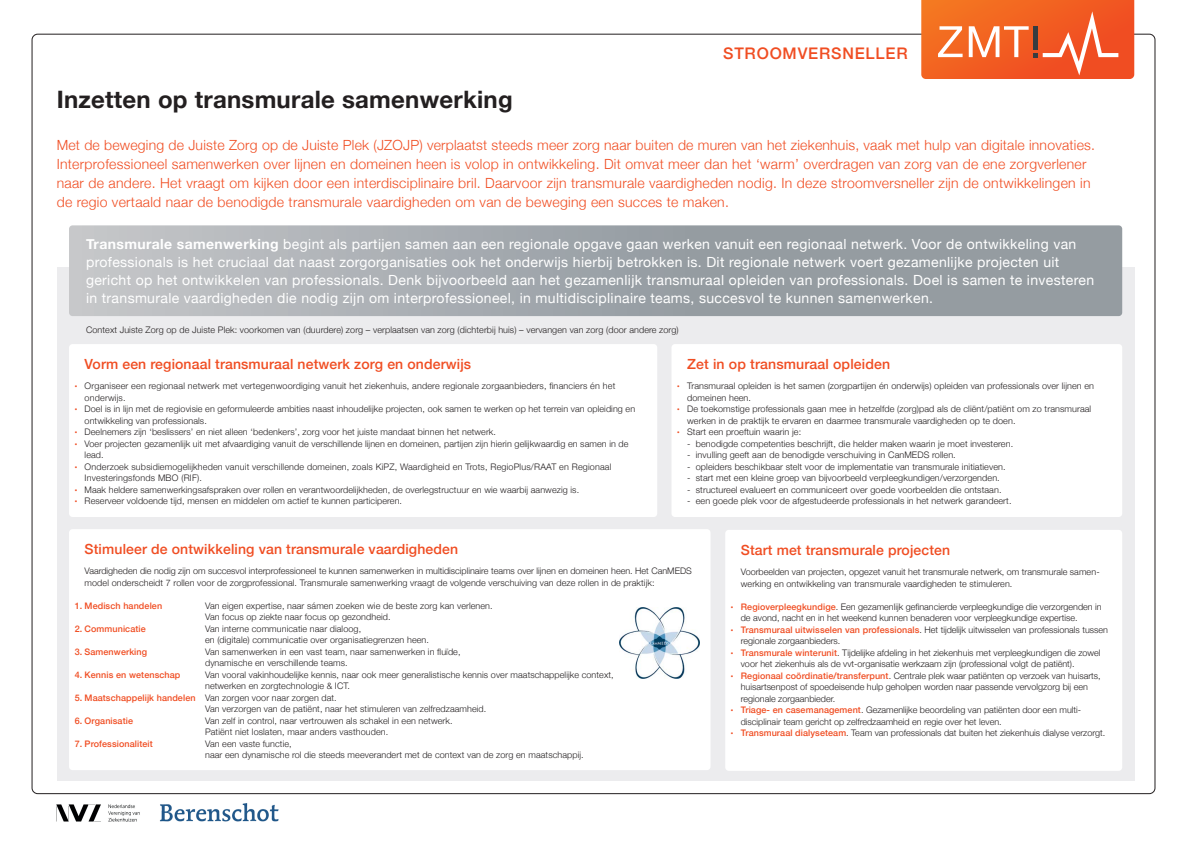
<style>
.page{position:relative;width:1191px;height:842px;background:#fff}
.page>*{position:absolute;margin:0;border:0;box-sizing:border-box;transform-origin:0 0}
.t1{font:700 24px "Helvetica Neue";letter-spacing:.01em;color:#231f20}
.t2{font:500 16px "Helvetica Neue";letter-spacing:.05em;color:#f04d22}
.t3{font:300 14px/19px "Helvetica Neue";letter-spacing:.02em;color:#f04d22}
.t4{font:14px/18px "Helvetica Neue";letter-spacing:.025em;color:#fff}
.t5{font:500 14px "Helvetica Neue";letter-spacing:.01em;color:#f04d22}
.t6{font:300 9px/11.5px "Helvetica Neue";letter-spacing:.01em;color:#231f20}
.t7{font:500 9px "Helvetica Neue";letter-spacing:.01em;color:#f04d22}
.s1{font-weight:700}
.s2{font-size:5px;color:#f04d22}
.s3{font-weight:500;color:#f04d22}
</style>
<div class="page">
<svg style="left:921px;top:0;width:213px;height:79px;background:#f16c37"></svg>
<img style="left:160px;top:803px;width:119px;height:19px">
<img style="left:56px;top:804px;width:84px;height:18px">
<div style="left:57px;top:267px;width:1077px;height:514px;background:#ececee"></div>
<div style="left:69px;top:344px;width:588px;height:173px;background:#fff;border-radius:4px"></div>
<svg style="left:69px;top:225px;width:1053px;height:91px;background:#a3a9ad"></svg>
<div style="left:671px;top:344px;width:451px;height:173px;background:#fff;border-radius:4px"></div>
<div style="left:69px;top:529px;width:641px;height:241px;background:#fff;border-radius:4px"></div>
<img style="left:619px;top:608px;width:80px;height:71px">
<div style="left:725px;top:530px;width:397px;height:241px;background:#fff;border-radius:4px"></div>
<p class="t1" style="left:57px;top:81px;width:457px">Inzetten op transmurale samenwerking</p>
<h2 class="t2" style="left:723px;top:40px;width:186px">STROOMVERSNELLER</h2>
<p class="t3" style="left:57px;top:134px;width:1039px">Met de beweging de Juiste Zorg op de Juiste Plek (JZOJP) verplaatst steeds meer zorg naar buiten de muren van het ziekenhuis, vaak met hulp van digitale innovaties.<br>Interprofessioneel samenwerken over lijnen en domeinen heen is volop in ontwikkeling. Dit omvat meer dan het ‘warm’ overdragen van zorg van de ene zorgverlener naar de andere. Het vraagt om kijken door een interdisciplinaire bril. Daarvoor zijn transmurale vaardigheden nodig. In deze stroomversneller zijn de ontwikkelingen in de regio vertaald naar de benodigde transmurale vaardigheden om van de beweging een succes te maken.</p>
<p class="t4" style="left:86px;top:235px;width:1009px"><span class="s1">Transmurale samenwerking</span> begint als partijen samen aan een regionale opgave gaan werken vanuit een regionaal netwerk. Voor de ontwikkeling van professionals is het cruciaal dat naast zorgorganisaties ook het onderwijs hierbij betrokken is. Dit regionale netwerk voert gezamenlijke projecten uit gericht op het ontwikkelen van professionals. Denk bijvoorbeeld aan het gezamenlijk transmuraal opleiden van professionals. Doel is samen te investeren in transmurale vaardigheden die nodig zijn om interprofessioneel, in multidisciplinaire teams, succesvol te kunnen samenwerken.</p>
<p class="t6" style="left:86px;top:323px;width:594px">Context Juiste Zorg op de Juiste Plek: voorkomen van (duurdere) zorg – verplaatsen van zorg (dichterbij huis) – vervangen van zorg (door andere zorg)</p>
<p class="t5" style="left:85px;top:352px;width:388px">Vorm een regionaal transmuraal netwerk zorg en onderwijs</p>
<p class="t6" style="left:85px;top:380px;width:532px;text-indent:-10px"><span class="s2">•</span> Organiseer een regionaal netwerk met vertegenwoordiging vanuit het ziekenhuis, andere regionale zorgaanbieders, financiers én het onderwijs.</p>
<p class="t6" style="left:85px;top:403px;width:552px;text-indent:-10px"><span class="s2">•</span> Doel is in lijn met de regiovisie en geformuleerde ambities naast inhoudelijke projecten, ook samen te werken op het terrein van opleiding en ontwikkeling van professionals.</p>
<p class="t6" style="left:75px;top:426px;width:423px"><span class="s2">•</span> Deelnemers zijn ‘beslissers’ en niet alleen ‘bedenkers’, zorg voor het juiste mandaat binnen het netwerk.</p>
<p class="t6" style="left:85px;top:437px;width:545px;text-indent:-10px"><span class="s2">•</span> Voer projecten gezamenlijk uit met afvaardiging vanuit de verschillende lijnen en domeinen, partijen zijn hierin gelijkwaardig en samen in de lead.</p>
<p class="t6" style="left:85px;top:460px;width:528px;text-indent:-10px"><span class="s2">•</span> Onderzoek subsidiemogelijkheden vanuit verschillende domeinen, zoals KiPZ, Waardigheid en Trots, RegioPlus/RAAT en Regionaal<br>Investeringsfonds MBO (RIF).</p>
<p class="t6" style="left:75px;top:483px;width:506px"><span class="s2">•</span> Maak heldere samenwerkingsafspraken over rollen en verantwoordelijkheden, de overlegstructuur en wie waarbij aanwezig is.</p>
<p class="t6" style="left:75px;top:495px;width:329px"><span class="s2">•</span> Reserveer voldoende tijd, mensen en middelen om actief te kunnen participeren.</p>
<p class="t5" style="left:687px;top:352px;width:204px">Zet in op transmuraal opleiden</p>
<p class="t6" style="left:687px;top:380px;width:408px;text-indent:-10px"><span class="s2">•</span> Transmuraal opleiden is het samen (zorgpartijen én onderwijs) opleiden van professionals over lijnen en domeinen heen.</p>
<p class="t6" style="left:687px;top:403px;width:405px;text-indent:-10px"><span class="s2">•</span> De toekomstige professionals gaan mee in hetzelfde (zorg)pad als de cliënt/patiënt om zo transmuraal werken in de praktijk te ervaren en daarmee transmurale vaardigheden op te doen.</p>
<p class="t6" style="left:677px;top:426px;width:126px"><span class="s2">•</span> Start een proeftuin waarin je:</p>
<p class="t6" style="left:687px;top:437px;width:327px">- benodigde competenties beschrijft, die helder maken waarin je moet investeren.</p>
<p class="t6" style="left:687px;top:449px;width:270px">- invulling geeft aan de benodigde verschuiving in CanMEDS rollen.</p>
<p class="t6" style="left:687px;top:460px;width:320px">- opleiders beschikbaar stelt voor de implementatie van transmurale initiatieven.</p>
<p class="t6" style="left:687px;top:472px;width:314px">- start met een kleine groep van bijvoorbeeld verpleegkundigen/verzorgenden.</p>
<p class="t6" style="left:687px;top:483px;width:316px">- structureel evalueert en communiceert over goede voorbeelden die ontstaan.</p>
<p class="t6" style="left:687px;top:495px;width:326px">- een goede plek voor de afgestudeerde professionals in het netwerk garandeert.</p>
<p class="t5" style="left:85px;top:537px;width:375px">Stimuleer de ontwikkeling van transmurale vaardigheden</p>
<p class="t6" style="left:85px;top:565px;width:609px">Vaardigheden die nodig zijn om succesvol interprofessioneel te kunnen samenwerken in multidisciplinaire teams over lijnen en domeinen heen. Het CanMEDS model onderscheidt 7 rollen voor de zorgprofessional. Transmurale samenwerking vraagt de volgende verschuiving van deze rollen in de praktijk:</p>
<p class="t7" style="left:75px;top:598px;width:89px">1. Medisch handelen</p>
<p class="t6" style="left:205px;top:599px;width:289px">Van eigen expertise, naar sámen zoeken wie de beste zorg kan verlenen.</p>
<p class="t6" style="left:205px;top:611px;width:187px">Van focus op ziekte naar focus op gezondheid.</p>
<p class="t7" style="left:75px;top:621px;width:73px">2. Communicatie</p>
<p class="t6" style="left:205px;top:622px;width:158px">Van interne communicatie naar dialoog,</p>
<p class="t6" style="left:205px;top:634px;width:225px">en (digitale) communicatie over organisatiegrenzen heen.</p>
<p class="t7" style="left:75px;top:644px;width:74px">3. Samenwerking</p>
<p class="t6" style="left:205px;top:645px;width:257px">Van samenwerken in een vast team, naar samenwerken in fluïde,</p>
<p class="t6" style="left:205px;top:657px;width:144px">dynamische en verschillende teams.</p>
<p class="t7" style="left:75px;top:667px;width:107px">4. Kennis en wetenschap</p>
<p class="t6" style="left:205px;top:668px;width:410px">Van vooral vakinhoudelijke kennis, naar ook meer generalistische kennis over maatschappelijke context,</p>
<p class="t6" style="left:205px;top:680px;width:146px">netwerken en zorgtechnologie &amp; ICT.</p>
<p class="t6" style="left:75px;top:691px;width:264px"><span class="s3">5. Maatschappelijk handelen</span> Van zorgen voor naar zorgen dat.</p>
<p class="t6" style="left:205px;top:703px;width:283px">Van verzorgen van de patiënt, naar het stimuleren van zelfredzaamheid.</p>
<p class="t7" style="left:75px;top:713px;width:60px">6. Organisatie</p>
<p class="t6" style="left:205px;top:714px;width:249px">Van zelf in control, naar vertrouwen als schakel in een netwerk.</p>
<p class="t6" style="left:205px;top:726px;width:185px">Patiënt niet loslaten, maar anders vasthouden.</p>
<p class="t7" style="left:75px;top:736px;width:80px">7. Professionaliteit</p>
<p class="t6" style="left:205px;top:737px;width:88px">Van een vaste functie,</p>
<p class="t6" style="left:205px;top:749px;width:380px">naar een dynamische rol die steeds meeverandert met de context van de zorg en maatschappij.</p>
<p class="t5" style="left:741px;top:538px;width:211px">Start met transmurale projecten</p>
<p class="t6" style="left:741px;top:565px;width:360px">Voorbeelden van projecten, opgezet vanuit het transmurale netwerk, om transmurale samen&shy;werking en ontwikkeling van transmurale vaardigheden te stimuleren.</p>
<p class="t6" style="left:741px;top:600px;width:362px;text-indent:-10px"><span class="s2">•</span> <span class="s3">Regioverpleegkundige</span>. Een gezamenlijk gefinancierde verpleegkundige die verzorgenden in de avond, nacht en in het weekend kunnen benaderen voor verpleegkundige expertise.</p>
<p class="t6" style="left:741px;top:623px;width:369px;text-indent:-10px"><span class="s2">•</span> <span class="s3">Transmuraal uitwisselen van professionals</span>. Het tijdelijk uitwisselen van professionals tussen regionale zorgaanbieders.</p>
<p class="t6" style="left:741px;top:646px;width:361px;text-indent:-10px"><span class="s2">•</span> <span class="s3">Transmurale winterunit</span>. Tijdelijke afdeling in het ziekenhuis met verpleegkundigen die zowel voor het ziekenhuis als de vvt-organisatie werkzaam zijn (professional volgt de patiënt).</p>
<p class="t6" style="left:741px;top:669px;width:361px;text-indent:-10px"><span class="s2">•</span> <span class="s3">Regionaal coördinatie/transferpunt</span>. Centrale plek waar patiënten op verzoek van huisarts, huisartsenpost of spoedeisende hulp geholpen worden naar passende vervolgzorg bij een regionale zorgaanbieder.</p>
<p class="t6" style="left:741px;top:703px;width:342px;text-indent:-10px"><span class="s2">•</span> <span class="s3">Triage- en casemanagement</span>. Gezamenlijke beoordeling van patiënten door een multi&shy;disciplinair team gericht op zelfredzaamheid en regie over het leven.</p>
<p class="t6" style="left:731px;top:726px;width:376px"><span class="s2">•</span> <span class="s3">Transmuraal dialyseteam</span>. Team van professionals dat buiten het ziekenhuis dialyse verzorgt.</p>
</div>
